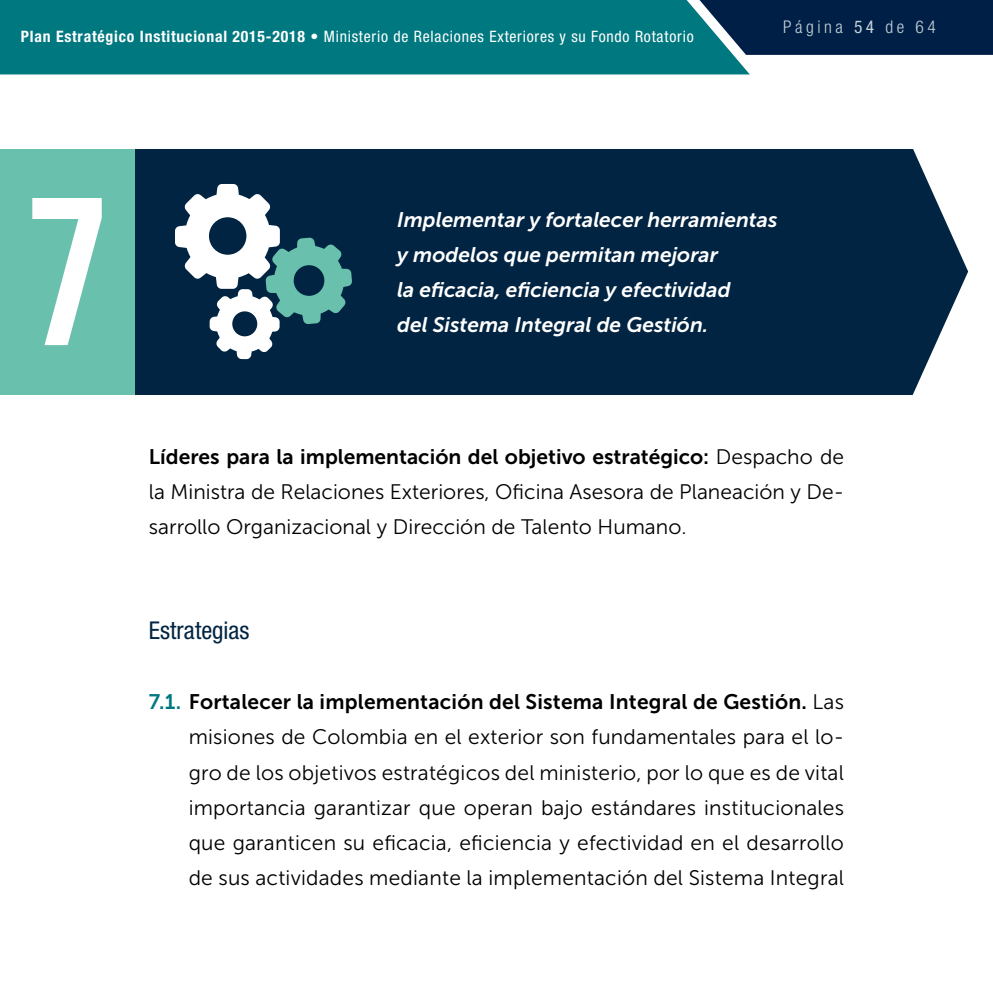
<style>
.page{position:relative;width:993px;height:993px;background:#fff}
.page>*{position:absolute;margin:0;border:0;box-sizing:border-box;transform-origin:0 0}
.t1{font:210px "Bebas Neue";color:#fff}
.t2{font:condensed 24.5px "Helvetica Neue LT Std";color:#002442}
.t3{font:21px/35px "Museo Sans 300";color:#000}
.t4{font:italic 21px/35px "Museo Sans 700";color:#fff}
.t5{font:21px "Museo Sans 700";letter-spacing:.01em;color:#000}
.t6{font:300 condensed 17.5px "Helvetica Neue LT Std";letter-spacing:.2em;color:#c5d2d6}
.t7{font:condensed 15.75px "Helvetica Neue LT Std";letter-spacing:.05em;color:#fff}
.s1{font-weight:700}
.s2{font-weight:400}
.s3{font-family:"Museo Sans 300"}
.s4{color:#007880}
</style>
<div class="page">
<div style="left:749px;top:0;width:243px;height:55px;background:#001f47"></div>
<div style="left:0;top:0;width:749px;height:74px;background:#007880"></div>
<div style="left:0;top:149px;width:992px;height:245px;background:#002442"></div>
<div style="left:0;top:149px;width:134px;height:245px;background:#69c0ac"></div>
<svg style="left:175px;top:184px;width:177px;height:175px"></svg>
<svg style="left:908px;top:149px;width:84px;height:246px"></svg>
<p class="t7" style="left:21px;top:28px;width:674px"><span class="s1">Plan Estratégico Institucional 2015-2018</span> • Ministerio de Relaciones Exteriores y su Fondo Rotatorio</p>
<p class="t6" style="left:783px;top:17px;width:154px">Página <span class="s2">54</span> de 64</p>
<h1 class="t1" style="left:25px;top:156px;width:85px">7</h1>
<p class="t4" style="left:397px;top:202px;width:381px">Implementar y fortalecer herramientas y modelos que permitan mejorar<br>la eficacia, eficiencia y efectividad<br>del Sistema Integral de Gestión.</p>
<p class="t5" style="left:149px;top:445px;width:696px">Líderes para la implementación del objetivo estratégico: <span class="s3">Despacho de</span></p>
<p class="t3" style="left:149px;top:474px;width:696px">la Ministra de Relaciones Exteriores, Oficina Asesora de Planeación y De&shy;sarrollo Organizacional y Dirección de Talento Humano.</p>
<p class="t2" style="left:149px;top:616px;width:102px">Estrategias</p>
<p class="t5" style="left:149px;top:690px;width:696px"><span class="s4">7.1.</span> Fortalecer la implementación del Sistema Integral de Gestión. <span class="s3">Las</span></p>
<p class="t3" style="left:189px;top:719px;width:656px;text-align:justify">misiones de Colombia en el exterior son fundamentales para el lo&shy;gro de los objetivos estratégicos del ministerio, por lo que es de vital importancia garantizar que operan bajo estándares institucionales que garanticen su eficacia, eficiencia y efectividad en el desarrollo de sus actividades mediante la implementación del Sistema Integral</p>
</div>
